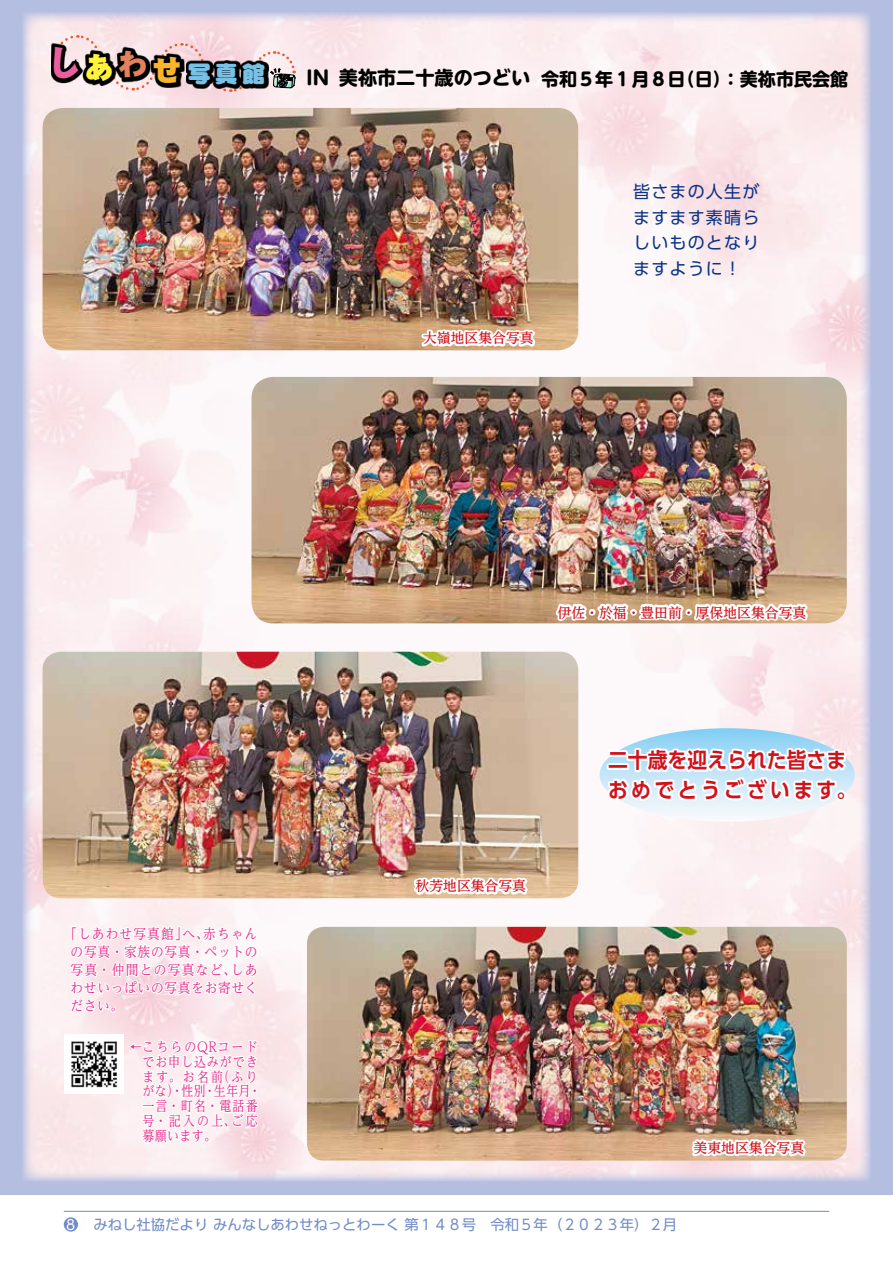
<style>
.page{position:relative;width:893px;height:1263px;background:#fff}
.page>*{position:absolute;margin:0;border:0;box-sizing:border-box;transform-origin:0 0}
.t1{font:22.95px "DF Maru Gothic Std W14";color:#76c1e5}
.t2{font:700 21.3px/29.7px "UD Shin Go Pro De";letter-spacing:.005em;color:#d0121b;scale:.93 1}
.t3{font:700 18px "UD Shin M Go Pro";color:#000}
.t4{font:16.95px/25.5px "UD Shin Go Pro";letter-spacing:.07em;color:#0c3388;text-align:justify}
.t5{font:14.4px "UD Shin Go Pro";color:#718cc7}
.t6{font:13.8px/14.9px "UD Reimin Pro";letter-spacing:.075em;color:#e62e8b;scale:.87 1}
.t7{font:13.8px/18px "UD Reimin Pro";letter-spacing:.075em;color:#e62e8b;text-align:justify;scale:.92 1}
.t8{font:500 13.8px "UD Reimin Pro";color:#d0121b}
.t9{font:13.8px "UD Shin Go Pro";color:#fff}
.s1{font-family:"DF Gothic UB WIN RKSJ H";font-size:30.15px;color:#f8b52d}
.s2{font-size:19.2px}
</style>
<div class="page">
<hr style="left:64px;top:1211px;width:765px;height:1px;background:#718cc7">
<div style="left:64px;top:1217px;width:14px;height:14px;background:#718cc7;border-radius:50%"></div>
<div style="left:0;top:0;width:893px;height:1195px;background:#b4bee1"></div>
<img style="left:23px;top:13px;width:847px;height:1168px">
<svg style="left:50px;top:34px;width:246px;height:59px;background:#958688"></svg>
<img style="left:43px;top:108px;width:535px;height:242px">
<img style="left:43px;top:652px;width:509px;height:246px">
<img style="left:251px;top:377px;width:596px;height:246px">
<img style="left:307px;top:927px;width:540px;height:234px">
<svg style="left:609px;top:1128px;width:199px;height:33px;background:#d6b9a0"></svg>
<img style="left:416px;top:271px;width:122px;height:80px">
<svg style="left:408px;top:856px;width:122px;height:43px;background:#d3bda6"></svg>
<img style="left:552px;top:527px;width:303px;height:471px">
<svg style="left:68px;top:908px;width:191px;height:106px;background:#fbeff2"></svg>
<svg style="left:128px;top:1032px;width:132px;height:113px;background:#fcf2f4"></svg>
<img style="left:64px;top:1034px;width:59px;height:59px">
<h1 class="t1" style="left:47px;top:61px;width:219px"><sup>し</sup><sup>あ</sup><sup>わ</sup><span class="s1">せ</span>写真館</h1>
<h3 class="t3" style="left:306px;top:64px;width:544px"><span class="s2">IN 美祢市二十歳のつどい　</span>令和５年１月８日（日）：美祢市民会館</h3>
<p class="t8" style="left:423px;top:327px;width:112px">大嶺地区集合写真</p>
<p class="t4" style="left:633px;top:179px;width:128px">皆さまの人生がますます素晴らしいものとなりますように！</p>
<p class="t7" style="left:71px;top:924px;width:205px;text-indent:-6px">「しあわせ写真館」へ、赤ちゃんの写真・家族の写真・ペットの写真・仲間との写真など、しあわせいっぱいの写真をお寄せください。</p>
<p class="t6" style="left:142px;top:1039px;width:137px;text-indent:-12px">←こちらのQRコードでお申し込みができます。お名前（ふりがな）・性別・生年月・一言・町名・電話番号・記入の上、ご応募願います。</p>
<p class="t8" style="left:558px;top:601px;width:250px">伊佐・於福・豊田前・厚保地区集合写真</p>
<p class="t8" style="left:416px;top:875px;width:112px">秋芳地区集合写真</p>
<h2 class="t2" style="left:608px;top:745px;width:268px">二十歳を迎えられた皆さまおめでとうございます。</h2>
<p class="t8" style="left:694px;top:1136px;width:112px">美東地区集合写真</p>
<p class="t9" style="left:66px;top:1213px;width:9px">8</p>
<p class="t5" style="left:94px;top:1213px;width:585px">みねし社協だより みんなしあわせねっとわーく 第１４８号　令和５年（２０２３年）２月</p>
</div>
